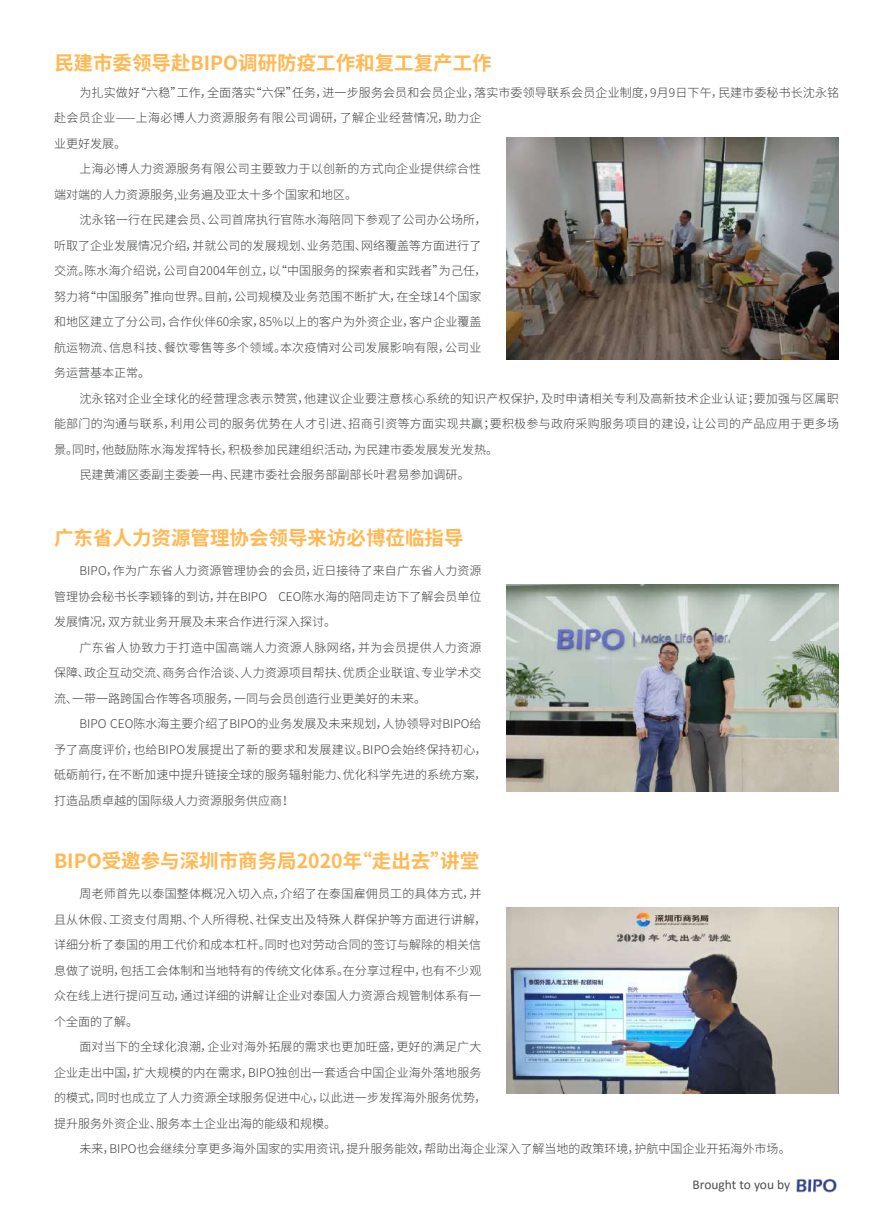
<style>
.page{position:relative;width:893px;height:1212px;background:#fff}
.page>*{position:absolute;margin:0;border:0;box-sizing:border-box;transform-origin:0 0}
.t1{font:700 19.5px "Source Han Sans CN";color:#ffb853}
.t2{font:13.5px "Calibri";color:#4c4f50}
.t3{font:300 12px/25.5px "Source Han Sans CN";letter-spacing:.005em;color:#3c3e40}
.t4{font:300 12px "Source Han Sans CN";letter-spacing:.03em;color:#3c3e40}
</style>
<div class="page">
<img style="left:506px;top:138px;width:332px;height:221px">
<img style="left:506px;top:907px;width:332px;height:187px">
<img style="left:506px;top:585px;width:332px;height:206px">
<img style="left:797px;top:1178px;width:39px;height:14px">
<h1 class="t1" style="left:54px;top:51px;width:439px">民建市委领导赴BIPO调研防疫工作和复工复产工作</h1>
<p class="t3" style="left:80px;top:80px;width:761px">为扎实做好“六稳”工作，全面落实“六保”任务，进一步服务会员和会员企业，落实市委领导联系会员企业制度，9月9日下午，民建市委秘书长沈永铭</p>
<p class="t4" style="left:54px;top:111px;width:429px">赴会员企业——上海必博人力资源服务有限公司调研，了解企业经营情况，助力企</p>
<p class="t3" style="left:54px;top:131px;width:74px">业更好发展。</p>
<p class="t3" style="left:80px;top:156px;width:403px">上海必博人力资源服务有限公司主要致力于以创新的方式向企业提供综合性</p>
<p class="t3" style="left:54px;top:182px;width:305px">端对端的人力资源服务,业务遍及亚太十多个国家和地区。</p>
<p class="t3" style="left:80px;top:207px;width:409px">沈永铭一行在民建会员、公司首席执行官陈水海陪同下参观了公司办公场所，</p>
<p class="t3" style="left:54px;top:233px;width:429px">听取了企业发展情况介绍，并就公司的发展规划、业务范围、网络覆盖等方面进行了</p>
<p class="t3" style="left:54px;top:258px;width:434px">交流。陈水海介绍说，公司自2004年创立，以“中国服务的探索者和实践者”为己任，</p>
<p class="t3" style="left:54px;top:284px;width:429px">努力将“中国服务”推向世界。目前，公司规模及业务范围不断扩大，在全球14个国家</p>
<p class="t3" style="left:54px;top:309px;width:429px">和地区建立了分公司，合作伙伴60余家，85%以上的客户为外资企业，客户企业覆盖</p>
<p class="t3" style="left:54px;top:335px;width:429px">航运物流、信息科技、餐饮零售等多个领域。本次疫情对公司发展影响有限，公司业</p>
<p class="t3" style="left:54px;top:360px;width:98px">务运营基本正常。</p>
<p class="t3" style="left:80px;top:386px;width:761px">沈永铭对企业全球化的经营理念表示赞赏，他建议企业要注意核心系统的知识产权保护，及时申请相关专利及高新技术企业认证；要加强与区属职</p>
<p class="t3" style="left:54px;top:411px;width:787px">能部门的沟通与联系，利用公司的服务优势在人才引进、招商引资等方面实现共赢；要积极参与政府采购服务项目的建设，让公司的产品应用于更多场</p>
<p class="t3" style="left:54px;top:437px;width:446px">景。同时，他鼓励陈水海发挥特长，积极参加民建组织活动，为民建市委发展发光发热。</p>
<p class="t3" style="left:80px;top:462px;width:392px">民建黄浦区委副主委姜一冉、民建市委社会服务部副部长叶君易参加调研。</p>
<h1 class="t1" style="left:54px;top:527px;width:411px">广东省人力资源管理协会领导来访必博莅临指导</h1>
<p class="t3" style="left:54px;top:558px;width:429px;text-align:justify;text-indent:26px">BIPO，作为广东省人力资源管理协会的会员，近日接待了来自广东省人力资源管理协会秘书长李颖锋的到访，并在BIPO CEO陈水海的陪同走访下了解会员单位发展情况，双方就业务开展及未来合作进行深入探讨。</p>
<p class="t3" style="left:54px;top:635px;width:429px;text-align:justify;text-indent:26px">广东省人协致力于打造中国高端人力资源人脉网络，并为会员提供人力资源保障、政企互动交流、商务合作洽谈、人力资源项目帮扶、优质企业联谊、专业学术交流、一带一路跨国合作等各项服务，一同与会员创造行业更美好的未来。</p>
<p class="t3" style="left:54px;top:711px;width:434px;text-indent:26px">BIPO CEO陈水海主要介绍了BIPO的业务发展及未来规划，人协领导对BIPO给予了高度评价，也给BIPO发展提出了新的要求和发展建议。BIPO会始终保持初心，砥砺前行，在不断加速中提升链接全球的服务辐射能力、优化科学先进的系统方案，打造品质卓越的国际级人力资源服务供应商！</p>
<h1 class="t1" style="left:54px;top:850px;width:427px">BIPO受邀参与深圳市商务局2020年“走出去”讲堂</h1>
<p class="t3" style="left:54px;top:881px;width:434px;text-indent:26px">周老师首先以泰国整体概况入切入点，介绍了在泰国雇佣员工的具体方式，并且从休假、工资支付周期、个人所得税、社保支出及特殊人群保护等方面进行讲解，详细分析了泰国的用工代价和成本杠杆。同时也对劳动合同的签订与解除的相关信息做了说明，包括工会体制和当地特有的传统文化体系。在分享过程中，也有不少观众在线上进行提问互动，通过详细的讲解让企业对泰国人力资源合规管制体系有一个全面的了解。</p>
<p class="t3" style="left:54px;top:1034px;width:434px;text-indent:26px">面对当下的全球化浪潮，企业对海外拓展的需求也更加旺盛，更好的满足广大企业走出中国，扩大规模的内在需求，BIPO独创出一套适合中国企业海外落地服务的模式，同时也成立了人力资源全球服务促进中心，以此进一步发挥海外服务优势，提升服务外资企业、服务本土企业出海的能级和规模。</p>
<p class="t3" style="left:80px;top:1136px;width:713px">未来，BIPO也会继续分享更多海外国家的实用资讯，提升服务能效，帮助出海企业深入了解当地的政策环境，护航中国企业开拓海外市场。</p>
<p class="t2" style="left:692px;top:1175px;width:99px">Brought to you by</p>
</div>
